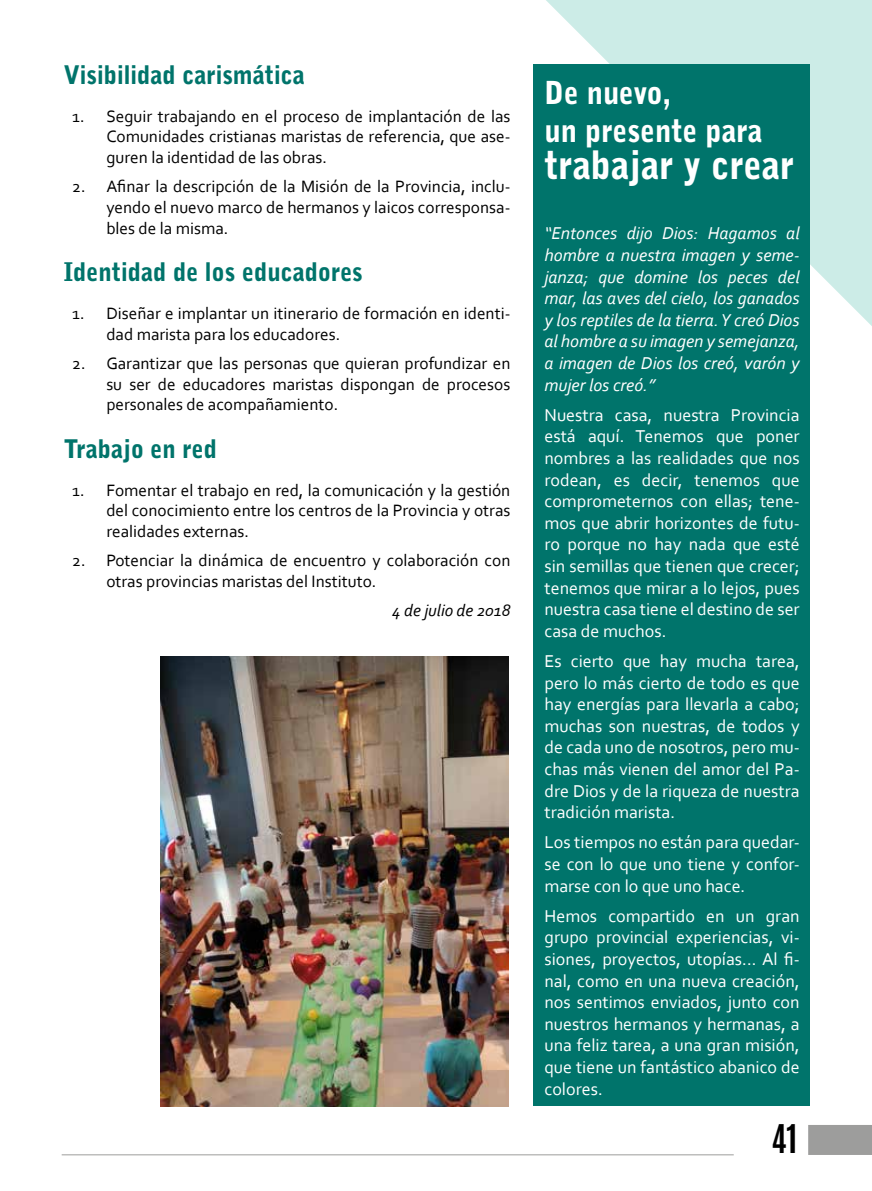
<style>
.page{position:relative;width:872px;height:1191px;background:#fff}
.page>*{position:absolute;margin:0;border:0;box-sizing:border-box;transform-origin:0 0}
.t1{font:900 39px "Bell Gothic Std";color:#fff;scale:.93 1}
.t2{font:700 33px "Antonio";color:#000}
.t3{font:900 31.5px/37.8px "Bell Gothic Std";color:#fff;scale:.93 1}
.t4{font:900 25.5px "Bell Gothic Std";color:#00746b;scale:.94 1}
.t5{font:18px/21.6px "Corbel";color:#fff;text-align:justify}
.t6{font:italic 18px/21.6px "Corbel";color:#fff;text-align:justify}
.t7{font:17.25px/20.7px "Corbel";color:#000;text-align:justify}
.t8{font:italic 17.25px "Corbel";color:#000}
</style>
<div class="page">
<div style="left:808px;top:1125px;width:64px;height:30px;background:#9d9d9c"></div>
<hr style="left:62px;top:1154px;width:671px;height:1px;background:#9d9d9c">
<svg style="left:546px;top:0;width:326px;height:345px;background:#d2eeea"></svg>
<div style="left:533px;top:64px;width:276px;height:1041px;background:#00746b"></div>
<img style="left:160px;top:656px;width:348px;height:450px">
<h3 class="t4" style="left:64px;top:60px;width:258px">Visibilidad carismática</h3>
<p class="t7" style="left:106px;top:105px;width:405px;text-indent:-34px">1. Seguir trabajando en el proceso de implantación de las Comunidades cristianas maristas de referencia, que ase&shy;guren la identidad de las obras.</p>
<p class="t7" style="left:106px;top:176px;width:405px;text-indent:-34px">2. Afinar la descripción de la Misión de la Provincia, inclu&shy;yendo el nuevo marco de hermanos y laicos corresponsa&shy;bles de la misma.</p>
<h3 class="t4" style="left:64px;top:257px;width:320px">Identidad de los educadores</h3>
<p class="t7" style="left:106px;top:302px;width:405px;text-indent:-34px">1. Diseñar e implantar un itinerario de formación en identi&shy;dad marista para los educadores.</p>
<p class="t7" style="left:106px;top:352px;width:405px;text-indent:-34px">2. Garantizar que las personas que quieran profundizar en su ser de educadores maristas dispongan de procesos personales de acompañamiento.</p>
<h3 class="t4" style="left:64px;top:434px;width:165px">Trabajo en red</h3>
<p class="t7" style="left:106px;top:479px;width:405px;text-indent:-34px">1. Fomentar el trabajo en red, la comunicación y la gestión del conocimiento entre los centros de la Provincia y otras realidades externas.</p>
<p class="t7" style="left:106px;top:550px;width:405px;text-indent:-34px">2. Potenciar la dinámica de encuentro y colaboración con otras provincias maristas del Instituto.</p>
<p class="t8" style="left:392px;top:600px;width:120px">4 de julio de 2018</p>
<h3 class="t3" style="left:544px;top:74px;width:236px">De nuevo,<br>un presente para</h3>
<h1 class="t1" style="left:544px;top:142px;width:270px">trabajar y crear</h1>
<p class="t6" style="left:544px;top:222px;width:257px">“Entonces dijo Dios: Hagamos al hombre a nuestra imagen y seme&shy;janza; que domine los peces del mar, las aves del cielo, los ganados y los reptiles de la tierra. Y creó Dios al hombre a su imagen y semejanza, a imagen de Dios los creó, varón y mujer los creó.”</p>
<p class="t5" style="left:544px;top:403px;width:257px">Nuestra casa, nuestra Provincia está aquí. Tenemos que poner nombres a las realidades que nos rodean, es decir, tenemos que comprometernos con ellas; tene&shy;mos que abrir horizontes de futu&shy;ro porque no hay nada que esté sin semillas que tienen que crecer; tenemos que mirar a lo lejos, pues nuestra casa tiene el destino de ser casa de muchos.</p>
<p class="t5" style="left:544px;top:650px;width:257px">Es cierto que hay mucha tarea, pero lo más cierto de todo es que hay energías para llevarla a cabo; muchas son nuestras, de todos y de cada uno de nosotros, pero mu&shy;chas más vienen del amor del Pa&shy;dre Dios y de la riqueza de nuestra tradición marista.</p>
<p class="t5" style="left:544px;top:831px;width:257px">Los tiempos no están para quedar&shy;se con lo que uno tiene y confor&shy;marse con lo que uno hace.</p>
<p class="t5" style="left:544px;top:904px;width:257px">Hemos compartido en un gran grupo provincial experiencias, vi&shy;siones, proyectos, utopías... Al fi&shy;nal, como en una nueva creación, nos sentimos enviados, junto con nuestros hermanos y hermanas, a una feliz tarea, a una gran misión, que tiene un fantástico abanico de colores.</p>
<h2 class="t2" style="left:771px;top:1114px;width:28px">41</h2>
</div>
